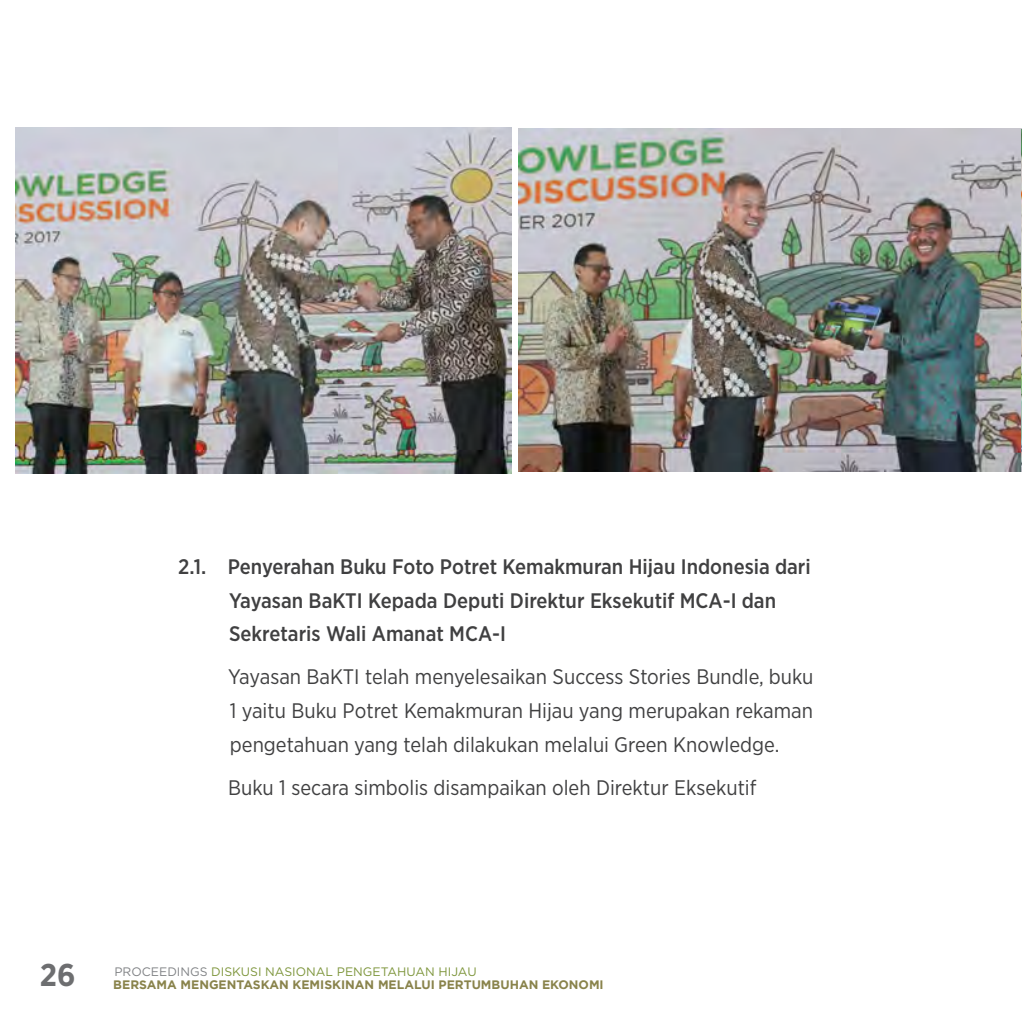
<style>
.page{position:relative;width:1022px;height:1022px;background:#fff}
.page>*{position:absolute;margin:0;border:0;box-sizing:border-box;transform-origin:0 0}
.t1{font:700 31.5px "Gotham Narrow";color:#6d6e70}
.t2{font:21px/34.3px "Gotham Narrow";color:#404041;text-align:justify}
.t3{font:500 21px/33.2px "Gotham Narrow";color:#404041}
.t4{font:700 12.25px "Gotham";color:#89834b}
.t5{font:12.25px "Gotham";color:#7d953b}
.s1{color:#808285}
</style>
<div class="page">
<img style="left:519px;top:129px;width:503px;height:343px">
<img style="left:16px;top:127px;width:495px;height:346px">
<p class="t3" style="left:229px;top:551px;width:583px;text-indent:-51px">2.1. Penyerahan Buku Foto Potret Kemakmuran Hijau Indonesia dari<br>Yayasan BaKTI Kepada Deputi Direktur Eksekutif MCA-I dan<br>Sekretaris Wali Amanat MCA-I</p>
<p class="t2" style="left:228px;top:660px;width:587px">Yayasan BaKTI telah menyelesaikan Success Stories Bundle, buku 1 yaitu Buku Potret Kemakmuran Hijau yang merupakan rekaman pengetahuan yang telah dilakukan melalui Green Knowledge.</p>
<p class="t2" style="left:228px;top:772px;width:530px">Buku 1 secara simbolis disampaikan oleh Direktur Eksekutif</p>
<h1 class="t1" style="left:40px;top:960px;width:37px">26</h1>
<p class="t5" style="left:114px;top:965px;width:364px"><span class="s1">PROCEEDINGS</span> DISKUSI NASIONAL PENGETAHUAN HIJAU</p>
<p class="t4" style="left:113px;top:977px;width:492px">BERSAMA MENGENTASKAN KEMISKINAN MELALUI PERTUMBUHAN EKONOMI</p>
</div>
